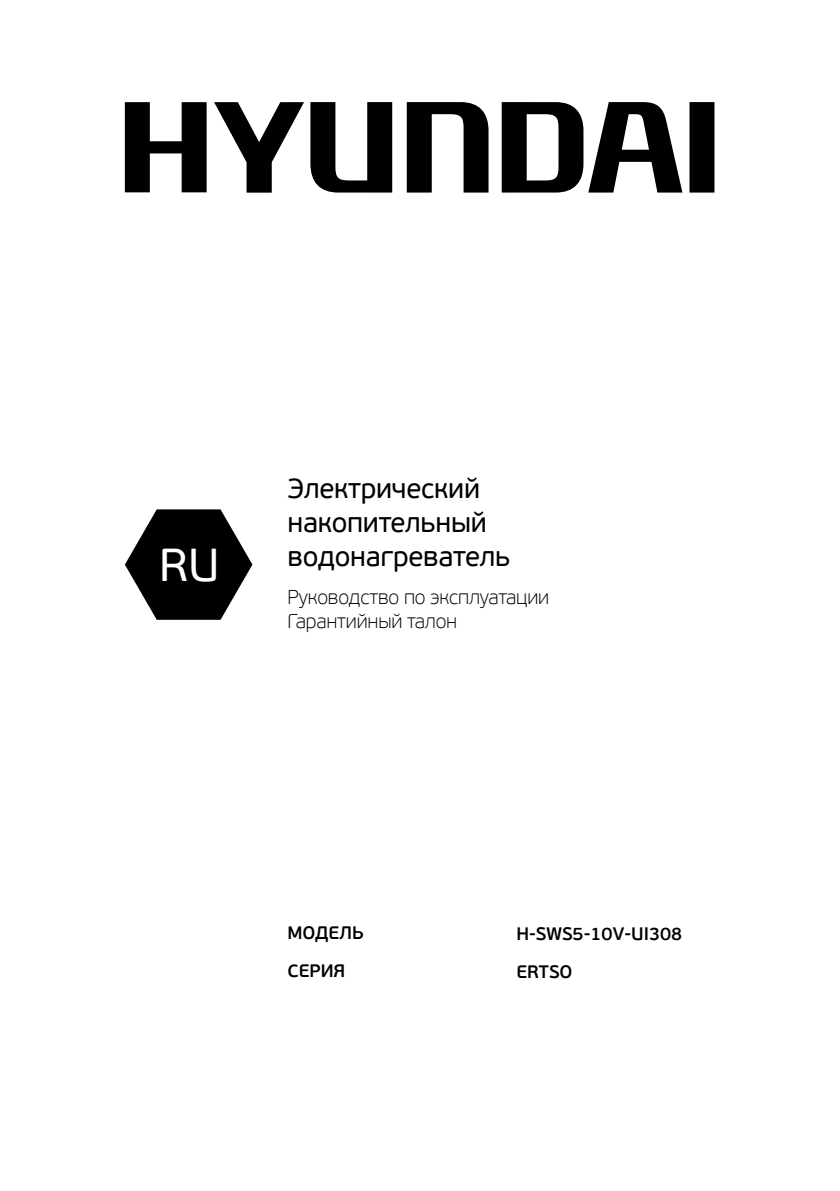
<style>
.page{position:relative;width:840px;height:1191px;background:#fff}
.page>*{position:absolute;margin:0;border:0;box-sizing:border-box;transform-origin:0 0}
.t1{font:46px "PF Beau Sans Pro";color:#fff}
.t2{font:28px/33.6px "PF Beau Sans Pro";letter-spacing:-.01em;color:#000}
.t3{font:100 20px/24px "PF Beau Sans Pro";letter-spacing:-.01em;color:#000}
.t4{font:600 18px/38.6px "PF Beau Sans Pro";color:#000}
</style>
<div class="page">
<svg style="left:125px;top:509px;width:127px;height:111px"></svg>
<svg style="left:125px;top:102px;width:589px;height:91px;fill:#000"></svg>
<h1 class="t1" style="left:159px;top:539px;width:62px">RU</h1>
<p class="t2" style="left:287px;top:472px;width:224px">Электрический накопительный водонагреватель</p>
<p class="t3" style="left:287px;top:585px;width:263px">Руководство по эксплуатации<br>Гарантийный талон</p>
<p class="t4" style="left:287px;top:913px;width:78px">МОДЕЛЬ<br>СЕРИЯ</p>
<p class="t4" style="left:516px;top:914px;width:167px">H-SWS5-10V-UI308<br>ERTSO</p>
</div>
